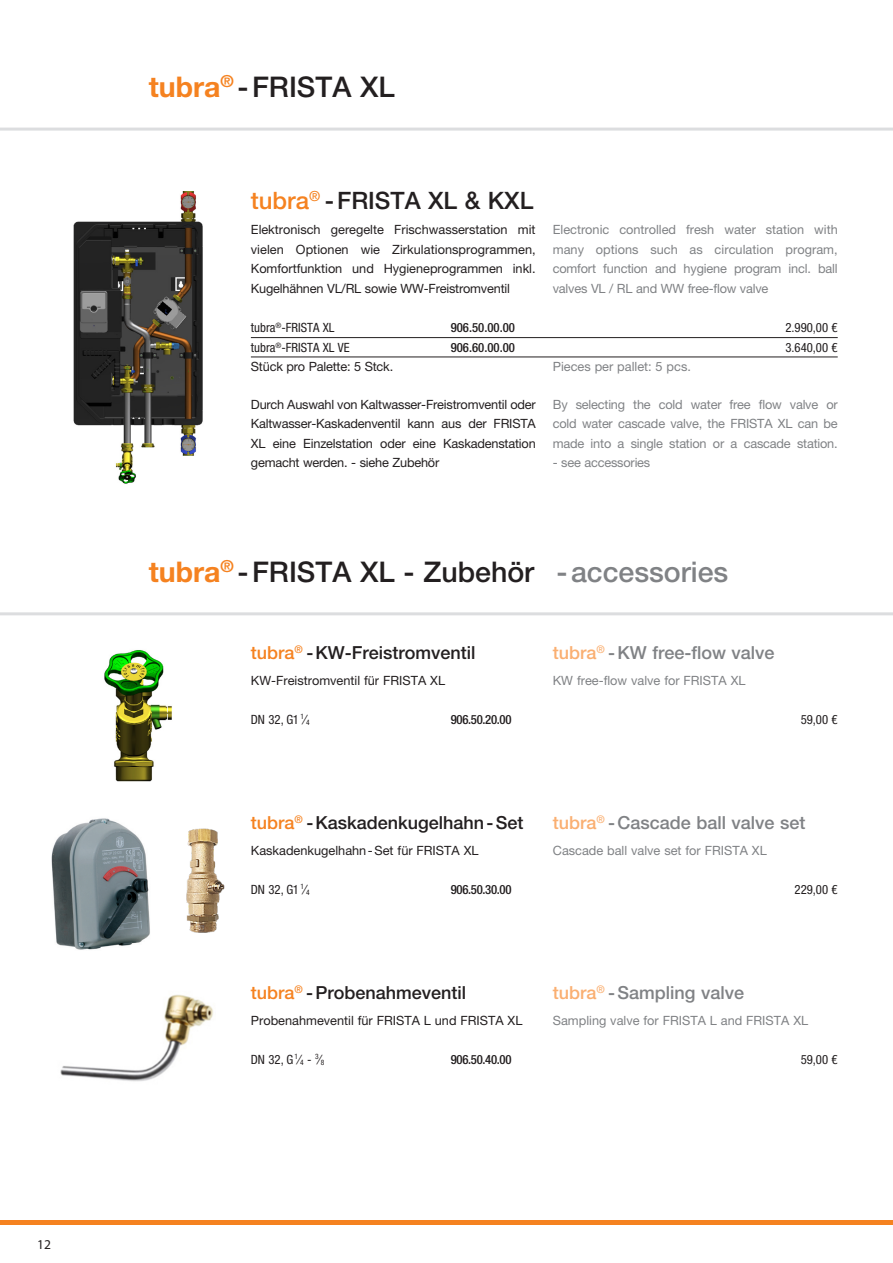
<style>
.page{position:relative;width:893px;height:1263px;background:#fff}
.page>*{position:absolute;margin:0;border:0;box-sizing:border-box;transform-origin:0 0}
.t1{font:500 28.5px "Helvetica Neue LT Std";color:#231f20}
.t2{font:500 28.5px "Helvetica Neue LT Std";color:#808285}
.t3{font:500 24px "Helvetica Neue LT Std";color:#231f20}
.t4{font:500 18px "Helvetica Neue LT Std";color:#231f20}
.t5{font:500 18px "Helvetica Neue LT Std";color:#808285}
.t6{font:13.5px "Myriad Pro";color:#231f20}
.t7{font:12.75px/19.5px "Helvetica Neue LT Std";color:#231f20;text-align:justify}
.t8{font:12.75px/19.5px "Helvetica Neue LT Std";letter-spacing:-.015em;color:#808285;text-align:justify}
.t9{font:condensed 12.75px "Helvetica Neue LT Std";color:#231f20}
.t10{font:500 condensed 12.75px "Helvetica Neue LT Std";letter-spacing:-.025em;color:#231f20}
.t11{font:condensed 7.5px "Helvetica Neue LT Std";color:#231f20}
.s1{font-weight:700;color:#f58220}
.s2{color:#f58220}
.s3{color:#faaf71}
.s4{font-size:12.75px}
</style>
<div class="page">
<div style="left:0;top:1220px;width:893px;height:5px;background:#f58220"></div>
<hr style="left:0;top:128px;width:893px;height:3px;background:#dcdddf">
<img style="left:104px;top:650px;width:68px;height:131px">
<img style="left:51px;top:818px;width:174px;height:132px">
<img style="left:60px;top:994px;width:153px;height:88px">
<img style="left:73px;top:191px;width:130px;height:293px">
<hr style="left:0;top:612px;width:893px;height:3px;background:#dcdddf">
<hr style="left:251px;top:337px;width:587px;height:1px;background:#231f20">
<hr style="left:251px;top:357px;width:587px;height:1px;background:#231f20">
<p class="t6" style="left:37px;top:1236px;width:15px">12</p>
<p class="t1" style="left:149px;top:70px;width:248px"><span class="s1">tubra</span><sup>®</sup> -FRISTA XL</p>
<p class="t3" style="left:251px;top:186px;width:284px"><span class="s2">tubra</span><sup>®</sup> -FRISTA XL &amp; KXL</p>
<p class="t7" style="left:251px;top:220px;width:286px">Elektronisch geregelte Frischwasserstation mit vielen Optionen wie Zirkulationsprogrammen, Komfortfunktion und Hygieneprogrammen inkl.<br>Kugelhähnen VL/RL sowie WW-Freistromventil</p>
<p class="t8" style="left:553px;top:220px;width:287px">Electronic controlled fresh water station with many options such as circulation program, comfort function and hygiene program incl. ball valves VL / RL and WW free-flow valve</p>
<p class="t9" style="left:251px;top:320px;width:85px">tubra<sup>®</sup>-FRISTA XL</p>
<p class="t9" style="left:251px;top:340px;width:100px">tubra<sup>®</sup>-FRISTA XL VE</p>
<p class="t10" style="left:451px;top:320px;width:66px">906.50.00.00</p>
<p class="t10" style="left:451px;top:340px;width:66px">906.60.00.00</p>
<p class="t9" style="left:785px;top:320px;width:54px">2.990,00 €</p>
<p class="t9" style="left:785px;top:340px;width:54px">3.640,00 €</p>
<p class="t7" style="left:251px;top:356px;width:144px">Stück pro Palette: 5 Stck.</p>
<p class="t7" style="left:251px;top:394px;width:286px">Durch Auswahl von Kaltwasser-Freistromventil oder Kaltwasser-Kaskadenventil kann aus der FRISTA XL eine Einzelstation oder eine Kaskadenstation gemacht werden. - siehe Zubehör</p>
<p class="t8" style="left:553px;top:356px;width:140px">Pieces per pallet: 5 pcs.</p>
<p class="t8" style="left:553px;top:394px;width:286px">By selecting the cold water free flow valve or cold water cascade valve, the FRISTA XL can be made into a single station or a cascade station.</p>
<p class="t8" style="left:553px;top:453px;width:99px">- see accessories</p>
<p class="t1" style="left:149px;top:554px;width:387px"><span class="s1">tubra</span><sup>®</sup> -FRISTA XL - Zubehör</p>
<p class="t2" style="left:556px;top:554px;width:174px">-accessories</p>
<p class="t4" style="left:251px;top:642px;width:226px"><span class="s2">tubra</span><sup>®</sup> -KW-Freistromventil</p>
<p class="t5" style="left:553px;top:642px;width:223px"><span class="s3">tubra</span><sup>®</sup> -KW free-flow valve</p>
<p class="t7" style="left:251px;top:671px;width:196px">KW-Freistromventil für FRISTA XL</p>
<p class="t8" style="left:553px;top:671px;width:194px">KW free-flow valve for FRISTA XL</p>
<p class="t11" style="left:300px;top:715px;width:11px">1<span class="s4">⁄</span>4</p>
<p class="t9" style="left:251px;top:712px;width:50px">DN 32, G1</p>
<p class="t10" style="left:451px;top:711px;width:62px">906.50.20.00</p>
<p class="t9" style="left:801px;top:712px;width:39px">59,00 €</p>
<p class="t4" style="left:251px;top:812px;width:274px"><span class="s2">tubra</span><sup>®</sup> -Kaskadenkugelhahn-Set</p>
<p class="t5" style="left:553px;top:812px;width:254px"><span class="s3">tubra</span><sup>®</sup> -Cascade ball valve set</p>
<p class="t7" style="left:251px;top:841px;width:229px">Kaskadenkugelhahn-Set für FRISTA XL</p>
<p class="t8" style="left:553px;top:841px;width:215px">Cascade ball valve set for FRISTA XL</p>
<p class="t11" style="left:300px;top:885px;width:11px">1<span class="s4">⁄</span>4</p>
<p class="t9" style="left:251px;top:882px;width:50px">DN 32, G1</p>
<p class="t10" style="left:451px;top:881px;width:62px">906.50.30.00</p>
<p class="t9" style="left:794px;top:882px;width:45px">229,00 €</p>
<p class="t4" style="left:251px;top:982px;width:217px"><span class="s2">tubra</span><sup>®</sup> -Probenahmeventil</p>
<p class="t5" style="left:553px;top:982px;width:193px"><span class="s3">tubra</span><sup>®</sup> -Sampling valve</p>
<p class="t7" style="left:251px;top:1011px;width:273px">Probenahmeventil für FRISTA L und FRISTA XL</p>
<p class="t8" style="left:553px;top:1011px;width:257px">Sampling valve for FRISTA L and FRISTA XL</p>
<p class="t11" style="left:295px;top:1055px;width:31px">1<span class="s4">⁄</span>4 <span class="s4">-</span> 3<span class="s4">⁄</span>8</p>
<p class="t9" style="left:251px;top:1052px;width:44px">DN 32, G</p>
<p class="t10" style="left:451px;top:1051px;width:62px">906.50.40.00</p>
<p class="t9" style="left:801px;top:1052px;width:39px">59,00 €</p>
</div>
